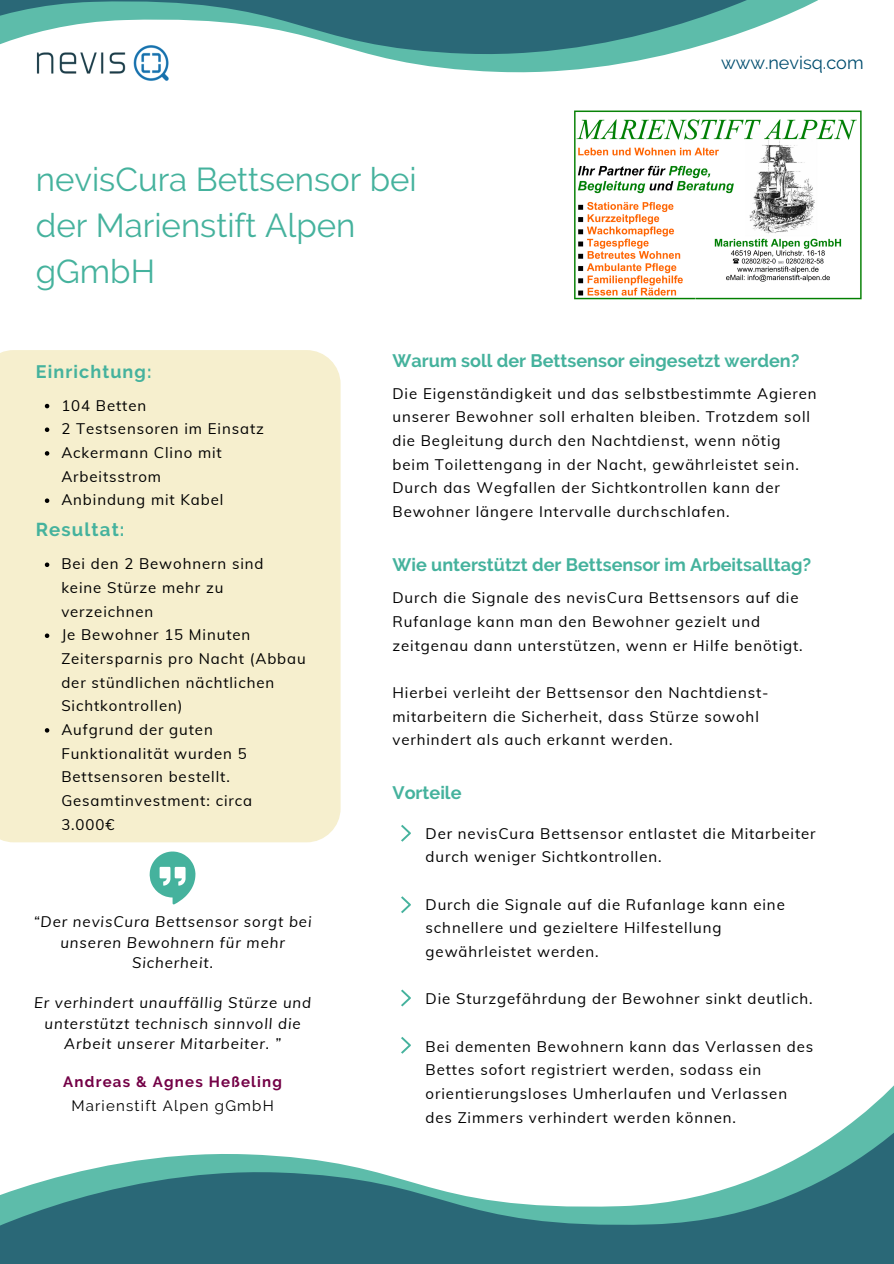
<style>
.page{position:relative;width:894px;height:1264px;background:#fff}
.page>*{position:absolute;margin:0;border:0;box-sizing:border-box;transform-origin:0 0}
.t1{font:33px/46.2px "Raleway";color:#45b29d}
.t2{font:700 18.6px "Raleway";letter-spacing:.06em;color:#45b29d}
.t3{font:700 18px "Raleway";color:#45b29d}
.t4{font:18px "Raleway";color:#004d6f}
.t5{font:700 18px "Raleway";letter-spacing:.06em;color:#45b29d}
.t6{font:15px/23.7px "Muli";letter-spacing:.06em;color:#000}
.t7{font:italic 15px/20.2px "Muli";letter-spacing:.06em;color:#000;text-align:center}
.t8{font:700 15px "Raleway";letter-spacing:.08em;color:#730046}
.t9{font:15px "Raleway";letter-spacing:.08em;color:#000}
</style>
<div class="page">
<svg style="left:149px;top:851px;width:46px;height:53px"></svg>
<img style="left:574px;top:110px;width:288px;height:190px">
<svg style="left:401px;top:825px;width:10px;height:16px"></svg>
<svg style="left:401px;top:896px;width:10px;height:17px"></svg>
<svg style="left:401px;top:989px;width:10px;height:17px"></svg>
<div style="left:0;top:350px;width:340px;height:492px;background:#f6efce"></div>
<svg style="left:45px;top:562px;width:4px;height:5px"></svg>
<svg style="left:45px;top:633px;width:4px;height:5px"></svg>
<svg style="left:45px;top:728px;width:4px;height:4px"></svg>
<svg style="left:45px;top:404px;width:4px;height:4px"></svg>
<svg style="left:45px;top:427px;width:4px;height:5px"></svg>
<svg style="left:45px;top:451px;width:4px;height:4px"></svg>
<svg style="left:45px;top:498px;width:4px;height:5px"></svg>
<svg style="left:0;top:1086px;width:893px;height:177px"></svg>
<svg style="left:574px;top:0;width:243px;height:189px"></svg>
<svg style="left:0;top:0;width:785px;height:171px"></svg>
<p class="t1" style="left:36px;top:156px;width:382px">nevisCura Bettsensor bei der Marienstift Alpen gGmbH</p>
<p class="t4" style="left:720px;top:52px;width:144px">www.nevisq.com</p>
<p class="t5" style="left:36px;top:361px;width:117px">Einrichtung:</p>
<p class="t6" style="left:61px;top:393px;width:86px">104 Betten</p>
<p class="t6" style="left:61px;top:417px;width:204px">2 Testsensoren im Einsatz</p>
<p class="t6" style="left:61px;top:440px;width:162px">Ackermann Clino mit<br>Arbeitsstrom</p>
<p class="t6" style="left:61px;top:487px;width:163px">Anbindung mit Kabel</p>
<p class="t2" style="left:36px;top:519px;width:90px">Resultat:</p>
<p class="t6" style="left:61px;top:551px;width:204px">Bei den 2 Bewohnern sind keine Stürze mehr zu verzeichnen</p>
<p class="t6" style="left:61px;top:622px;width:246px">Je Bewohner 15 Minuten<br>Zeitersparnis pro Nacht (Abbau der stündlichen nächtlichen<br>Sichtkontrollen)</p>
<p class="t6" style="left:61px;top:717px;width:192px">Aufgrund der guten<br>Funktionalität wurden 5<br>Bettsensoren bestellt.<br>Gesamtinvestment: circa<br>3.000€</p>
<p class="t7" style="left:34px;top:911px;width:279px">“Der nevisCura Bettsensor sorgt bei unseren Bewohnern für mehr<br>Sicherheit.</p>
<p class="t7" style="left:34px;top:992px;width:279px">Er verhindert unauffällig Stürze und unterstützt technisch sinnvoll die<br>Arbeit unserer Mitarbeiter. ”</p>
<p class="t8" style="left:63px;top:1072px;width:220px">Andreas &amp; Agnes Heßeling</p>
<p class="t9" style="left:71px;top:1096px;width:204px">Marienstift Alpen gGmbH</p>
<p class="t3" style="left:392px;top:350px;width:408px">Warum soll der Bettsensor eingesetzt werden?</p>
<p class="t6" style="left:392px;top:381px;width:425px">Die Eigenständigkeit und das selbstbestimmte Agieren unserer Bewohner soll erhalten bleiben. Trotzdem soll die Begleitung durch den Nachtdienst, wenn nötig beim Toilettengang in der Nacht, gewährleistet sein.</p>
<p class="t6" style="left:392px;top:476px;width:389px">Durch das Wegfallen der Sichtkontrollen kann der<br>Bewohner längere Intervalle durchschlafen.</p>
<p class="t3" style="left:392px;top:554px;width:420px">Wie unterstützt der Bettsensor im Arbeitsalltag?</p>
<p class="t6" style="left:392px;top:586px;width:411px">Durch die Signale des nevisCura Bettsensors auf die<br>Rufanlage kann man den Bewohner gezielt und zeitgenau dann unterstützen, wenn er Hilfe benötigt.</p>
<p class="t6" style="left:392px;top:680px;width:377px">Hierbei verleiht der Bettsensor den Nachtdienst&shy;mitarbeitern die Sicherheit, dass Stürze sowohl verhindert als auch erkannt werden.</p>
<p class="t3" style="left:392px;top:782px;width:70px">Vorteile</p>
<p class="t6" style="left:425px;top:821px;width:391px">Der nevisCura Bettsensor entlastet die Mitarbeiter durch weniger Sichtkontrollen.</p>
<p class="t6" style="left:425px;top:892px;width:360px">Durch die Signale auf die Rufanlage kann eine schnellere und gezieltere Hilfestellung gewährleistet werden.</p>
<p class="t6" style="left:425px;top:986px;width:388px">Die Sturzgefährdung der Bewohner sinkt deutlich.</p>
<p class="t6" style="left:425px;top:1034px;width:389px">Bei dementen Bewohnern kann das Verlassen des Bettes sofort registriert werden, sodass ein orientierungsloses Umherlaufen und Verlassen des Zimmers verhindert werden können.</p>
</div>
